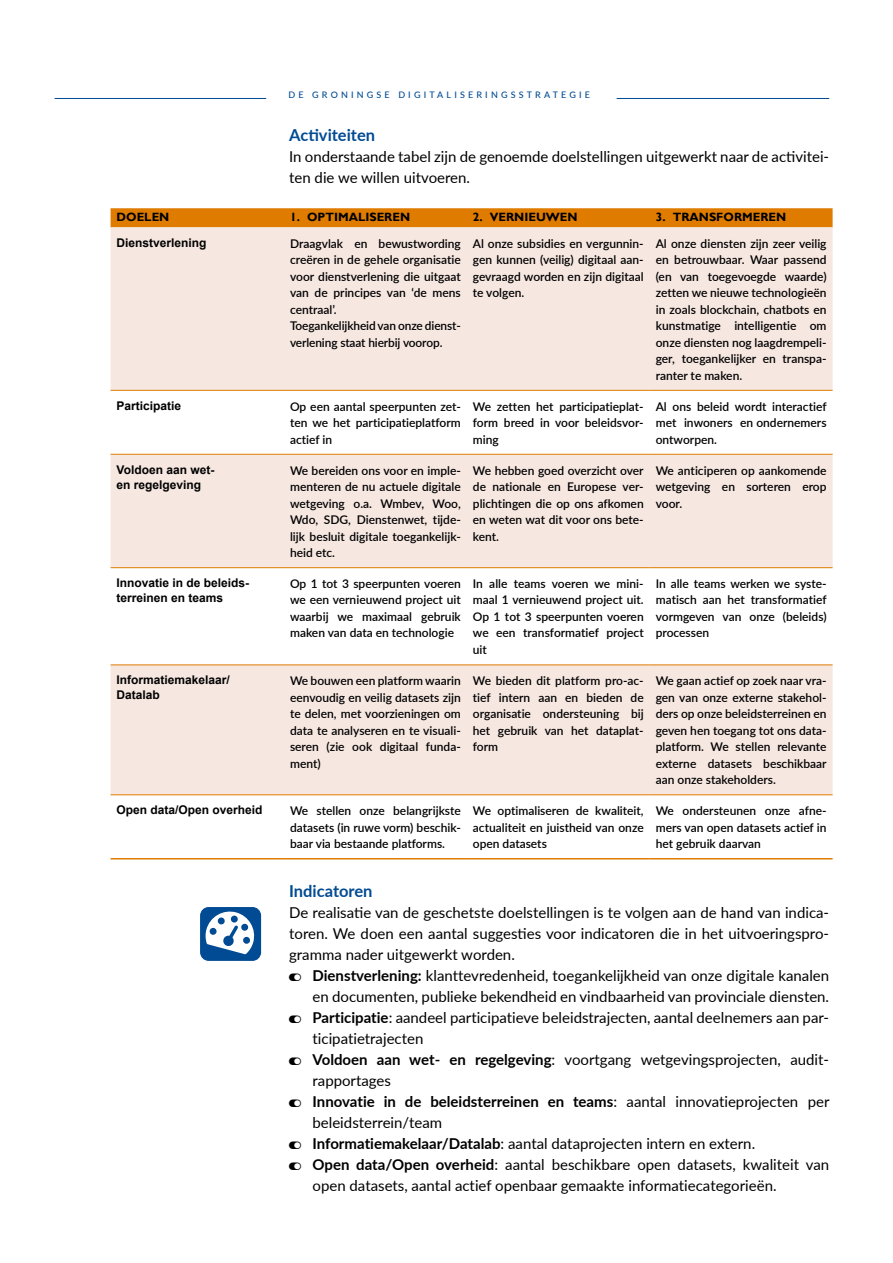
<style>
.page{position:relative;width:893px;height:1263px;background:#fff}
.page>*{position:absolute;margin:0;border:0;box-sizing:border-box;transform-origin:0 0}
._1_1_1{font:700 16.5px "Lato";color:#004b93}
.broodtekst{font:15px/21px "Lato";color:#000}
.tabel_bodyrijen{font:600 12px/16.5px "Lato";color:#000;text-align:justify}
.tabel_linkerkolom{font:700 12px/15px "Arial";color:#000}
.tabel_kopjes{font:700 12px "Gill Sans";color:#000}
.t1{font:500 9px "Lato";letter-spacing:.35em;color:#004b93}
.s1{font-weight:700}
</style>
<div class="page">
<div style="left:201px;top:908px;width:60px;height:52px;background:#004b93;border-radius:8px"></div>
<div style="left:200px;top:907px;width:61px;height:54px;border:1px solid #004b93;border-radius:8px"></div>
<svg style="left:205px;top:909px;width:52px;height:45px"></svg>
<div style="left:111px;top:208px;width:722px;height:19px;background:#df7c00"></div>
<svg style="left:111px;top:227px;width:722px;height:567px;fill:#f6e7e1"></svg>
<hr style="left:467px;top:390px;width:183px;height:1px;background:#df7c00">
<hr style="left:284px;top:454px;width:183px;height:1px;background:#df7c00">
<hr style="left:467px;top:454px;width:183px;height:1px;background:#df7c00">
<hr style="left:284px;top:567px;width:183px;height:1px;background:#df7c00">
<hr style="left:467px;top:567px;width:183px;height:1px;background:#df7c00">
<hr style="left:284px;top:664px;width:183px;height:1px;background:#df7c00">
<hr style="left:467px;top:664px;width:183px;height:1px;background:#df7c00">
<hr style="left:284px;top:794px;width:183px;height:1px;background:#df7c00">
<hr style="left:467px;top:794px;width:183px;height:1px;background:#df7c00">
<hr style="left:284px;top:858px;width:183px;height:1px;background:#df7c00">
<hr style="left:467px;top:858px;width:183px;height:1px;background:#df7c00">
<hr style="left:284px;top:390px;width:183px;height:1px;background:#df7c00">
<hr style="left:111px;top:390px;width:173px;height:1px;background:#df7c00">
<hr style="left:650px;top:390px;width:183px;height:1px;background:#df7c00">
<hr style="left:111px;top:454px;width:173px;height:1px;background:#df7c00">
<hr style="left:650px;top:454px;width:183px;height:1px;background:#df7c00">
<hr style="left:111px;top:567px;width:173px;height:1px;background:#df7c00">
<hr style="left:650px;top:567px;width:183px;height:1px;background:#df7c00">
<hr style="left:111px;top:664px;width:173px;height:1px;background:#df7c00">
<hr style="left:650px;top:664px;width:183px;height:1px;background:#df7c00">
<hr style="left:111px;top:794px;width:173px;height:1px;background:#df7c00">
<hr style="left:111px;top:858px;width:173px;height:1px;background:#df7c00">
<hr style="left:650px;top:794px;width:183px;height:1px;background:#df7c00">
<hr style="left:650px;top:858px;width:183px;height:1px;background:#df7c00">
<hr style="left:55px;top:98px;width:211px;height:1px;background:#004b93">
<hr style="left:617px;top:98px;width:212px;height:1px;background:#004b93">
<p class="t1" style="left:288px;top:88px;width:303px">DE GRONINGSE DIGITALISERINGSSTRATEGIE</p>
<h3 class="_1_1_1" style="left:289px;top:123px;width:87px">Activiteiten</h3>
<p class="broodtekst" style="left:289px;top:145px;width:541px">In onderstaande tabel zijn de genoemde doelstellingen uitgewerkt naar de activitei&shy;ten die we willen uitvoeren.</p>
<p class="tabel_kopjes" style="left:117px;top:210px;width:54px">DOELEN</p>
<p class="tabel_kopjes" style="left:290px;top:210px;width:122px">1. OPTIMALISEREN</p>
<p class="tabel_kopjes" style="left:473px;top:210px;width:106px">2. VERNIEUWEN</p>
<p class="tabel_kopjes" style="left:656px;top:210px;width:132px">3. TRANSFORMEREN</p>
<p class="tabel_linkerkolom" style="left:117px;top:235px;width:92px">Dienstverlening</p>
<p class="tabel_bodyrijen" style="left:290px;top:235px;width:172px">Draagvlak en bewustwording creëren in de gehele organisatie voor dienstverlening die uitgaat van de principes van ‘de mens centraal’.</p>
<p class="tabel_bodyrijen" style="left:290px;top:317px;width:172px">Toegankelijkheid van onze dienst&shy;verlening staat hierbij voorop.</p>
<p class="tabel_bodyrijen" style="left:473px;top:235px;width:172px">Al onze subsidies en vergunnin&shy;gen kunnen (veilig) digitaal aan&shy;gevraagd worden en zijn digitaal te volgen.</p>
<p class="tabel_bodyrijen" style="left:656px;top:235px;width:172px">Al onze diensten zijn zeer veilig en betrouwbaar. Waar passend (en van toegevoegde waarde) zetten we nieuwe technologieën in zoals blockchain, chatbots en kunstmatige intelligentie om onze diensten nog laagdrempeli&shy;ger, toegankelijker en transpa&shy;ranter te maken.</p>
<p class="tabel_linkerkolom" style="left:117px;top:398px;width:66px">Participatie</p>
<p class="tabel_bodyrijen" style="left:290px;top:397px;width:172px">Op een aantal speerpunten zet&shy;ten we het participatieplatform actief in</p>
<p class="tabel_bodyrijen" style="left:473px;top:397px;width:172px">We zetten het participatieplat&shy;form breed in voor beleidsvor&shy;ming</p>
<p class="tabel_bodyrijen" style="left:656px;top:397px;width:172px">Al ons beleid wordt interactief met inwoners en ondernemers ontworpen.</p>
<p class="tabel_linkerkolom" style="left:117px;top:462px;width:99px">Voldoen aan wet&shy;en regelgeving</p>
<p class="tabel_bodyrijen" style="left:290px;top:461px;width:172px">We bereiden ons voor en imple&shy;menteren de nu actuele digitale wetgeving o.a. Wmbev, Woo, Wdo, SDG, Dienstenwet, tijde&shy;lijk besluit digitale toegankelijk&shy;heid etc.</p>
<p class="tabel_bodyrijen" style="left:473px;top:461px;width:172px">We hebben goed overzicht over de nationale en Europese ver&shy;plichtingen die op ons afkomen en weten wat dit voor ons bete&shy;kent.</p>
<p class="tabel_bodyrijen" style="left:656px;top:461px;width:172px">We anticiperen op aankomende wetgeving en sorteren erop voor.</p>
<p class="tabel_linkerkolom" style="left:117px;top:575px;width:133px">Innovatie in de beleids&shy;terreinen en teams</p>
<p class="tabel_bodyrijen" style="left:290px;top:575px;width:172px">Op 1 tot 3 speerpunten voeren we een vernieuwend project uit waarbij we maximaal gebruik maken van data en technologie</p>
<p class="tabel_bodyrijen" style="left:473px;top:575px;width:172px">In alle teams voeren we mini&shy;maal 1 vernieuwend project uit.<br>Op 1 tot 3 speerpunten voeren we een transformatief project uit</p>
<p class="tabel_bodyrijen" style="left:656px;top:575px;width:172px">In alle teams werken we syste&shy;matisch aan het transformatief vormgeven van onze (beleids) processen</p>
<p class="tabel_linkerkolom" style="left:117px;top:673px;width:115px">Informatiemakelaar/<br>Datalab</p>
<p class="tabel_bodyrijen" style="left:290px;top:672px;width:172px">We bouwen een platform waarin eenvoudig en veilig datasets zijn te delen, met voorzieningen om data te analyseren en te visuali&shy;seren (zie ook digitaal funda&shy;ment)</p>
<p class="tabel_bodyrijen" style="left:473px;top:672px;width:172px">We bieden dit platform pro-ac&shy;tief intern aan en bieden de organisatie ondersteuning bij het gebruik van het dataplat&shy;form</p>
<p class="tabel_bodyrijen" style="left:656px;top:672px;width:172px">We gaan actief op zoek naar vra&shy;gen van onze externe stakehol&shy;ders op onze beleidsterreinen en geven hen toegang tot ons data&shy;platform. We stellen relevante externe datasets beschikbaar aan onze stakeholders.</p>
<p class="tabel_linkerkolom" style="left:117px;top:803px;width:148px">Open data/Open overheid</p>
<p class="tabel_bodyrijen" style="left:290px;top:802px;width:172px">We stellen onze belangrijkste datasets (in ruwe vorm) beschik&shy;baar via bestaande platforms.</p>
<p class="tabel_bodyrijen" style="left:473px;top:802px;width:172px">We optimaliseren de kwaliteit, actualiteit en juistheid van onze open datasets</p>
<p class="tabel_bodyrijen" style="left:656px;top:802px;width:172px">We ondersteunen onze afne&shy;mers van open datasets actief in het gebruik daarvan</p>
<h3 class="_1_1_1" style="left:289px;top:879px;width:85px">Indicatoren</h3>
<p class="broodtekst" style="left:289px;top:901px;width:541px;text-align:justify">De realisatie van de geschetste doelstellingen is te volgen aan de hand van indica&shy;toren. We doen een aantal suggesties voor indicatoren die in het uitvoeringspro&shy;gramma nader uitgewerkt worden.</p>
<p class="broodtekst" style="left:313px;top:964px;width:518px"><span class="s1">Dienstverlening:</span> klanttevredenheid, toegankelijkheid van onze digitale kanalen en documenten, publieke bekendheid en vindbaarheid van provinciale diensten.</p>
<p class="broodtekst" style="left:313px;top:1006px;width:518px"><span class="s1">Participatie</span>: aandeel participatieve beleidstrajecten, aantal deelnemers aan par&shy;ticipatietrajecten</p>
<p class="broodtekst" style="left:313px;top:1048px;width:516px"><span class="s1">Voldoen aan wet- en regelgeving</span>: voortgang wetgevingsprojecten, audit&shy;rapportages</p>
<p class="broodtekst" style="left:313px;top:1090px;width:518px"><span class="s1">Innovatie in de beleidsterreinen en teams</span>: aantal innovatieprojecten per beleidsterrein/team</p>
<p class="broodtekst" style="left:313px;top:1132px;width:444px"><span class="s1">Informatiemakelaar/Datalab</span>: aantal dataprojecten intern en extern.</p>
<p class="broodtekst" style="left:313px;top:1153px;width:518px"><span class="s1">Open data/Open overheid</span>: aantal beschikbare open datasets, kwaliteit van open datasets, aantal actief openbaar gemaakte informatiecategorieën.</p>
</div>
